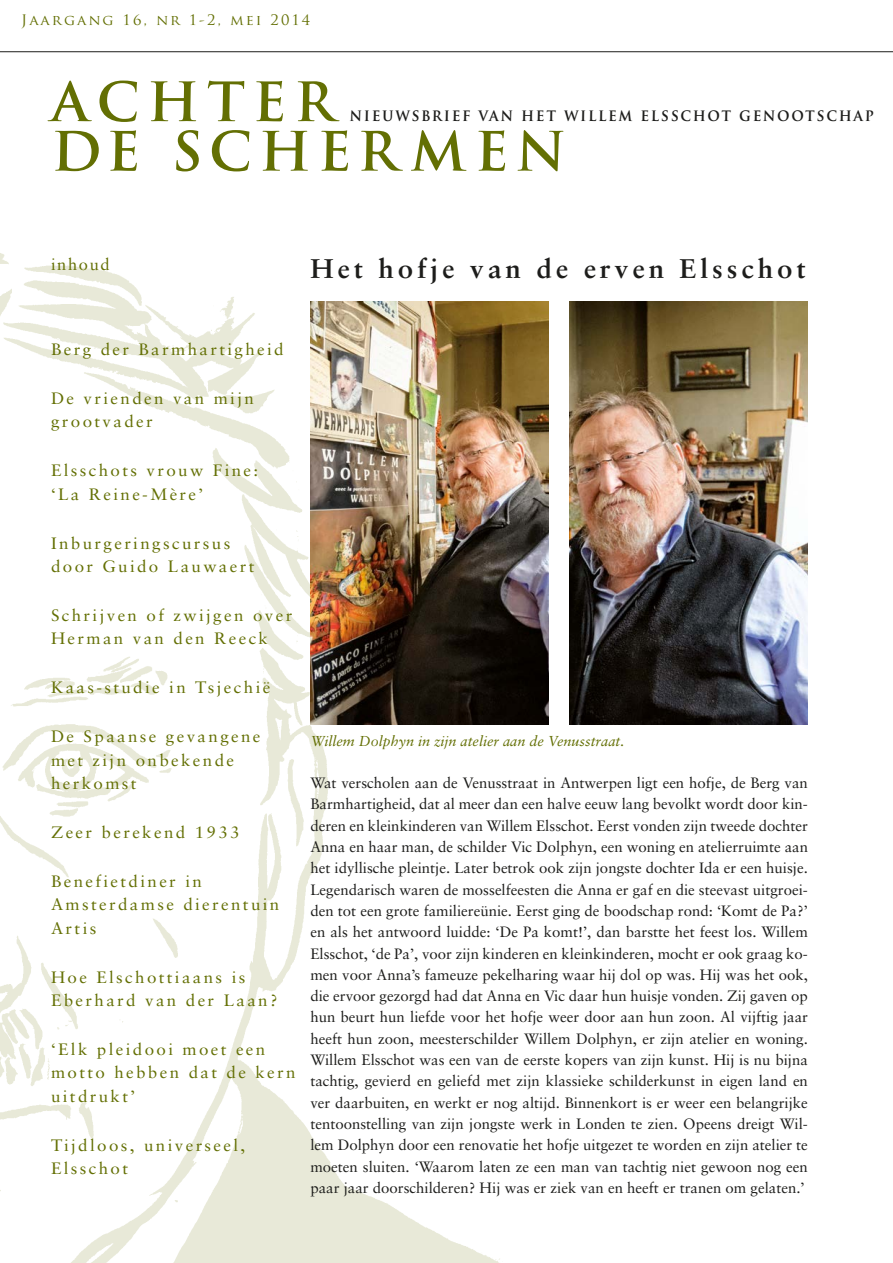
<style>
.page{position:relative;width:893px;height:1263px;background:#fff}
.page>*{position:absolute;margin:0;border:0;box-sizing:border-box;transform-origin:0 0}
.t1{font:700 52.8px "Trajan Pro";color:#636f03}
.t2{font:700 27px "Sabon LT";letter-spacing:.14em;color:#1d1d1b}
.t3{font:16.5px/23.4px "Sabon LT";letter-spacing:.14em;color:#636f03}
.t4{font:700 16.5px "Trajan Pro";letter-spacing:.12em;color:#1d1d1b;scale:.91 1}
.t5{font:15px/21.3px "Sabon LT";color:#1d1d1b;text-align:justify}
.t6{font:italic 14.4px "Sabon LT";color:#636f03}
.t7{font:14.1px "Trajan Pro";letter-spacing:.14em;color:#636f03;scale:1.04 1}
</style>
<div class="page">
<hr style="left:0;top:51px;width:893px;height:1px;background:#1d1d1b">
<img style="left:0;top:253px;width:652px;height:1010px">
<img style="left:310px;top:302px;width:239px;height:423px">
<img style="left:570px;top:302px;width:238px;height:423px">
<p class="t7" style="left:21px;top:11px;width:279px">JAARGANG 16, NR 1-2, MEI 2014</p>
<h1 class="t1" style="left:51px;top:69px;width:285px">ACHTER</h1>
<p class="t4" style="left:349px;top:105px;width:578px">nieuwsbrief van het willem elsschot genootschap</p>
<h1 class="t1" style="left:51px;top:119px;width:518px">DE SCHERMEN</h1>
<p class="t3" style="left:51px;top:252px;width:60px">inhoud</p>
<h2 class="t2" style="left:310px;top:252px;width:497px">Het hofje van de erven Elsschot</h2>
<p class="t3" style="left:51px;top:337px;width:234px">Berg der Barmhartigheid</p>
<p class="t3" style="left:51px;top:386px;width:204px">De vrienden van mijn grootvader</p>
<p class="t3" style="left:51px;top:459px;width:209px">Elsschots vrouw Fine: ‘La Reine-Mère’</p>
<p class="t3" style="left:51px;top:531px;width:205px">Inburgeringscursus door Guido Lauwaert</p>
<p class="t3" style="left:51px;top:603px;width:243px">Schrijven of zwijgen over<br>Herman van den Reeck</p>
<p class="t3" style="left:51px;top:676px;width:221px">Kaas-studie in Tsjechië</p>
<p class="t3" style="left:51px;top:724px;width:211px">De Spaanse gevangene met zijn onbekende herkomst</p>
<p class="t3" style="left:51px;top:820px;width:190px">Zeer berekend 1933</p>
<p class="t3" style="left:51px;top:869px;width:230px">Benefietdiner in<br>Amsterdamse dierentuin<br>Artis</p>
<p class="t3" style="left:51px;top:965px;width:228px">Hoe Elschottiaans is<br>Eberhard van der Laan?</p>
<p class="t3" style="left:51px;top:1037px;width:246px">‘Elk pleidooi moet een motto hebben dat de kern uitdrukt’</p>
<p class="t3" style="left:51px;top:1133px;width:196px">Tijdloos, universeel,<br>Elsschot</p>
<p class="t6" style="left:310px;top:732px;width:315px">Willem Dolphyn in zijn atelier aan de Venusstraat.</p>
<p class="t5" style="left:310px;top:772px;width:499px">Wat verscholen aan de Venusstraat in Antwerpen ligt een hofje, de Berg van Barmhartigheid, dat al meer dan een halve eeuw lang bevolkt wordt door kin&shy;deren en kleinkinderen van Willem Elsschot. Eerst vonden zijn tweede dochter Anna en haar man, de schilder Vic Dolphyn, een woning en atelierruimte aan het idyllische pleintje. Later betrok ook zijn jongste dochter Ida er een huisje.<br>Legendarisch waren de mosselfeesten die Anna er gaf en die steevast uitgroei&shy;den tot een grote familiereünie. Eerst ging de boodschap rond: ‘Komt de Pa?’ en als het antwoord luidde: ‘De Pa komt!’, dan barstte het feest los. Willem Elsschot, ‘de Pa’, voor zijn kinderen en kleinkinderen, mocht er ook graag ko&shy;men voor Anna’s fameuze pekelharing waar hij dol op was. Hij was het ook, die ervoor gezorgd had dat Anna en Vic daar hun huisje vonden. Zij gaven op hun beurt hun liefde voor het hofje weer door aan hun zoon. Al vijftig jaar heeft hun zoon, meesterschilder Willem Dolphyn, er zijn atelier en woning.<br>Willem Elsschot was een van de eerste kopers van zijn kunst. Hij is nu bijna tachtig, gevierd en geliefd met zijn klassieke schilderkunst in eigen land en ver daarbuiten, en werkt er nog altijd. Binnenkort is er weer een belangrijke tentoonstelling van zijn jongste werk in Londen te zien. Opeens dreigt Wil&shy;lem Dolphyn door een renovatie het hofje uitgezet te worden en zijn atelier te moeten sluiten. ‘Waarom laten ze een man van tachtig niet gewoon nog een paar jaar doorschilderen? Hij was er ziek van en heeft er tranen om gelaten.’</p>
</div>
